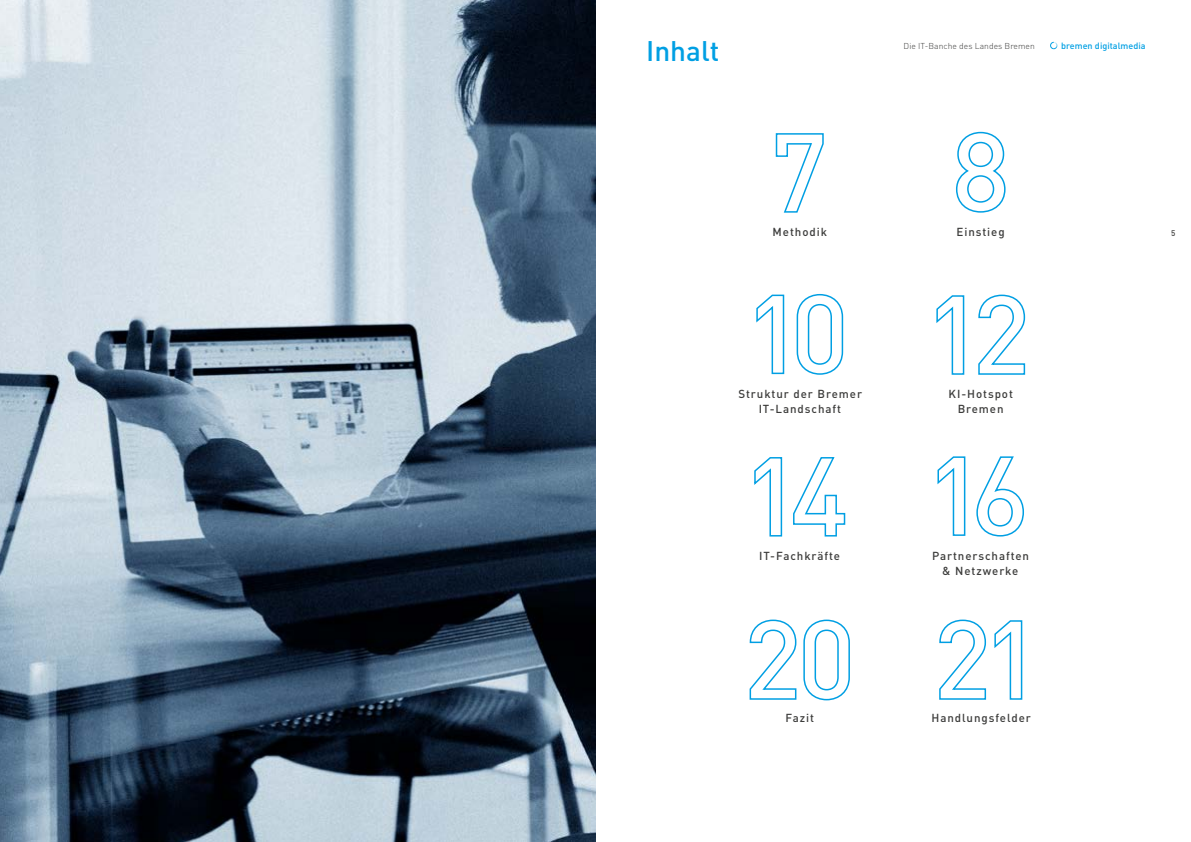
<style>
.page{position:relative;width:1191px;height:842px;background:#fff}
.page>*{position:absolute;margin:0;border:0;box-sizing:border-box;transform-origin:0 0}
.t1{font:500 28px "DINOT";color:#009fe3}
.t2{font:500 11.5px/15.5px "DINOT";letter-spacing:.08em;color:#3c3c3b;text-align:center}
.t3{font:500 9px "DINOT";letter-spacing:.005em;color:#009fe3}
.t4{font:300 8.5px "DINOT";letter-spacing:.005em;color:#3c3c3b}
.t5{font:500 8px "DINOT";color:#3c3c3b}
</style>
<div class="page">
<svg style="left:1050px;top:41px;width:8px;height:9px"></svg>
<img style="left:0;top:0;width:595px;height:842px">
<svg style="left:775px;top:133px;width:49px;height:80px"></svg>
<svg style="left:956px;top:131px;width:50px;height:82px"></svg>
<svg style="left:756px;top:293px;width:88px;height:82px"></svg>
<svg style="left:936px;top:294px;width:89px;height:81px"></svg>
<svg style="left:754px;top:457px;width:92px;height:80px"></svg>
<svg style="left:937px;top:456px;width:87px;height:81px"></svg>
<svg style="left:749px;top:619px;width:101px;height:82px"></svg>
<svg style="left:939px;top:619px;width:84px;height:81px"></svg>
<h1 class="t1" style="left:646px;top:33px;width:75px">Inhalt</h1>
<p class="t4" style="left:903px;top:40px;width:133px">Die IT-Banche des Landes Bremen</p>
<p class="t3" style="left:1061px;top:40px;width:86px">bremen digitalmedia</p>
<p class="t2" style="left:772px;top:223px;width:56px">Methodik</p>
<p class="t2" style="left:956px;top:223px;width:50px">Einstieg</p>
<p class="t2" style="left:738px;top:386px;width:125px">Struktur der Bremer<br>IT-Landschaft</p>
<p class="t2" style="left:948px;top:386px;width:66px">KI-Hotspot<br>Bremen</p>
<p class="t2" style="left:759px;top:547px;width:82px">IT-Fachkräfte</p>
<p class="t2" style="left:932px;top:547px;width:99px">Partnerschaften &amp; Netzwerke</p>
<p class="t2" style="left:785px;top:710px;width:30px">Fazit</p>
<p class="t2" style="left:931px;top:710px;width:101px">Handlungsfelder</p>
<p class="t5" style="left:1171px;top:228px;width:6px">5</p>
</div>
